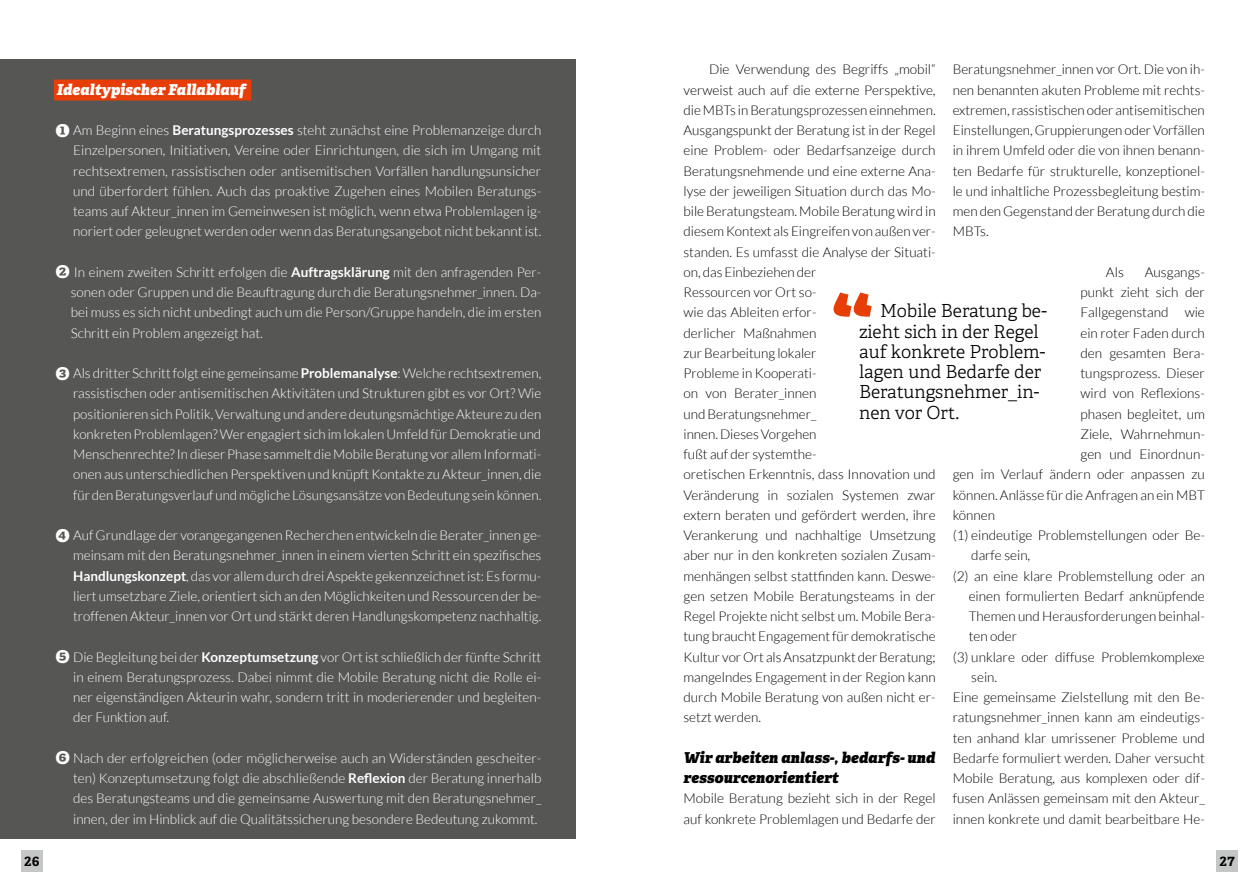
<style>
.page{position:relative;width:1259px;height:893px;background:#fff}
.page>*{position:absolute;margin:0;border:0;box-sizing:border-box;transform-origin:0 0}
.t1{font:300 18px/20.2px "Adelle";color:#000}
.t2{font:italic 800 15px/20.2px "Adelle";color:#000}
.t3{font:italic 800 15px "Adelle";color:#fff}
.t4{font:300 13.5px/20.2px "Lato";color:#000}
.t5{font:300 13.5px/20.2px "Lato";color:#fff;text-align:justify}
.t6{font:700 13.5px "Adelle";color:#000}
.s1{font-family:"Adelle";font-weight:700;font-size:21px}
.s2{font-weight:700}
</style>
<div class="page">
<div style="left:21px;top:850px;width:22px;height:22px;background:#c5c6c6"></div>
<div style="left:1216px;top:850px;width:21px;height:22px;background:#c5c6c6"></div>
<div style="left:0;top:60px;width:575px;height:779px;background:#565655"></div>
<div style="left:54px;top:80px;width:197px;height:21px;background:#e73e07"></div>
<svg style="left:833px;top:293px;width:38px;height:24px"></svg>
<p class="t3" style="left:57px;top:79px;width:191px">Idealtypischer Fallablauf</p>
<p class="t5" style="left:73px;top:120px;width:470px;text-indent:-19px"><span class="s1">1</span> Am Beginn eines <span class="s2">Beratungsprozesses</span> steht zunächst eine Problemanzeige durch Einzelpersonen, Initiativen, Vereine oder Einrichtungen, die sich im Umgang mit rechtsextremen, rassistischen oder antisemitischen Vorfällen handlungsunsicher und überfordert fühlen. Auch das proaktive Zugehen eines Mobilen Beratungs&shy;teams auf Akteur_innen im Gemeinwesen ist möglich, wenn etwa Problemlagen ig&shy;noriert oder geleugnet werden oder wenn das Beratungsangebot nicht bekannt ist.</p>
<p class="t5" style="left:71px;top:262px;width:472px;text-indent:-17px"><span class="s1">2</span> In einem zweiten Schritt erfolgen die <span class="s2">Auftragsklärung</span> mit den anfragenden Per&shy;sonen oder Gruppen und die Beauftragung durch die Beratungsnehmer_innen. Da&shy;bei muss es sich nicht unbedingt auch um die Person/Gruppe handeln, die im ersten Schritt ein Problem angezeigt hat.</p>
<p class="t5" style="left:73px;top:363px;width:470px;text-indent:-19px"><span class="s1">3</span> Als dritter Schritt folgt eine gemeinsame <span class="s2">Problemanalyse</span>: Welche rechtsextremen, rassistischen oder antisemitischen Aktivitäten und Strukturen gibt es vor Ort? Wie positionieren sich Politik, Verwaltung und andere deutungsmächtige Akteure zu den konkreten Problemlagen? Wer engagiert sich im lokalen Umfeld für Demokratie und Menschenrechte? In dieser Phase sammelt die Mobile Beratung vor allem Informati&shy;onen aus unterschiedlichen Perspektiven und knüpft Kontakte zu Akteur_innen, die für den Beratungsverlauf und mögliche Lösungsansätze von Bedeutung sein können.</p>
<p class="t5" style="left:73px;top:525px;width:470px;text-indent:-19px"><span class="s1">4</span> Auf Grundlage der vorangegangenen Recherchen entwickeln die Berater_innen ge&shy;meinsam mit den Beratungsnehmer_innen in einem vierten Schritt ein spezifisches <span class="s2">Handlungskonzept</span>, das vor allem durch drei Aspekte gekennzeichnet ist: Es formu&shy;liert umsetzbare Ziele, orientiert sich an den Möglichkeiten und Ressourcen der be&shy;troffenen Akteur_innen vor Ort und stärkt deren Handlungskompetenz nachhaltig.</p>
<p class="t5" style="left:73px;top:647px;width:470px;text-indent:-19px"><span class="s1">5</span> Die Begleitung bei der <span class="s2">Konzeptumsetzung</span> vor Ort ist schließlich der fünfte Schritt in einem Beratungsprozess. Dabei nimmt die Mobile Beratung nicht die Rolle ei&shy;ner eigenständigen Akteurin wahr, sondern tritt in moderierender und begleiten&shy;der Funktion auf.</p>
<p class="t5" style="left:73px;top:748px;width:470px;text-indent:-19px"><span class="s1">6</span> Nach der erfolgreichen (oder möglicherweise auch an Widerständen gescheiter&shy;ten) Konzeptumsetzung folgt die abschließende <span class="s2">Reflexion</span> der Beratung innerhalb des Beratungsteams und die gemeinsame Auswertung mit den Beratungsnehmer_ innen, der im Hinblick auf die Qualitätssicherung besondere Bedeutung zukommt.</p>
<p class="t4" style="left:683px;top:59px;width:254px;text-indent:26px">Die Verwendung des Begriffs „mobil“ verweist auch auf die externe Perspektive, die MBTs in Beratungsprozessen einnehmen.<br>Ausgangspunkt der Beratung ist in der Regel eine Problem- oder Bedarfsanzeige durch Beratungsnehmende und eine externe Ana&shy;lyse der jeweiligen Situation durch das Mo&shy;bile Beratungsteam. Mobile Beratung wird in diesem Kontext als Eingreifen von außen ver&shy;standen. Es umfasst die Analyse der Situati&shy;on, das Einbeziehen der<br>Ressourcen vor Ort so-<br>wie das Ableiten erfor-<br>derlicher Maßnahmen<br>zur Bearbeitung lokaler<br>Probleme in Kooperati-<br>on von Berater_innen<br>und Beratungsnehmer_<br>innen. Dieses Vorgehen<br>fußt auf der systemthe-<br>oretischen Erkenntnis, dass Innovation und Veränderung in sozialen Systemen zwar extern beraten und gefördert werden, ihre Verankerung und nachhaltige Umsetzung aber nur in den konkreten sozialen Zusam&shy;menhängen selbst stattfinden kann. Deswe&shy;gen setzen Mobile Beratungsteams in der Regel Projekte nicht selbst um. Mobile Bera&shy;tung braucht Engagement für demokratische Kultur vor Ort als Ansatzpunkt der Beratung; mangelndes Engagement in der Region kann durch Mobile Beratung von außen nicht er&shy;setzt werden.</p>
<p class="t2" style="left:683px;top:747px;width:253px">Wir arbeiten anlass-, bedarfs- und ressourcenorientiert</p>
<p class="t4" style="left:683px;top:788px;width:254px">Mobile Beratung bezieht sich in der Regel auf konkrete Problemlagen und Bedarfe der</p>
<p class="t4" style="left:952px;top:59px;width:254px;text-align:justify">Beratungsnehmer_innen vor Ort. Die von ih&shy;nen benannten akuten Probleme mit rechts&shy;extremen, rassistischen oder antisemitischen Einstellungen, Gruppierungen oder Vorfällen in ihrem Umfeld oder die von ihnen benann&shy;ten Bedarfe für strukturelle, konzeptionel&shy;le und inhaltliche Prozessbegleitung bestim&shy;men den Gegenstand der Beratung durch die MBTs.</p>
<p class="t4" style="left:1106px;top:262px;width:19px">Als</p>
<p class="t4" style="left:1144px;top:262px;width:62px">Ausgangs-</p>
<p class="t4" style="left:1080px;top:282px;width:126px">punkt zieht sich der</p>
<p class="t4" style="left:1080px;top:302px;width:126px">Fallgegenstand wie</p>
<p class="t4" style="left:1080px;top:323px;width:126px">ein roter Faden durch</p>
<p class="t4" style="left:1080px;top:343px;width:126px">den gesamten Bera-</p>
<p class="t4" style="left:1080px;top:363px;width:126px">tungsprozess. Dieser</p>
<p class="t4" style="left:1080px;top:383px;width:126px">wird von Reflexions-</p>
<p class="t4" style="left:1080px;top:404px;width:126px">phasen begleitet, um</p>
<p class="t4" style="left:1080px;top:424px;width:126px">Ziele, Wahrnehmun-</p>
<p class="t4" style="left:1080px;top:444px;width:126px">gen und Einordnun-</p>
<p class="t4" style="left:952px;top:464px;width:254px">gen im Verlauf ändern oder anpassen zu</p>
<p class="t4" style="left:952px;top:485px;width:254px">können. Anlässe für die Anfragen an ein MBT</p>
<p class="t4" style="left:952px;top:505px;width:44px">können</p>
<p class="t4" style="left:952px;top:525px;width:254px">(1) eindeutige Problemstellungen oder Be-</p>
<p class="t4" style="left:971px;top:545px;width:61px">darfe sein,</p>
<p class="t4" style="left:952px;top:566px;width:254px">(2) an eine klare Problemstellung oder an</p>
<p class="t4" style="left:968px;top:586px;width:238px">einen formulierten Bedarf anknüpfende</p>
<p class="t4" style="left:968px;top:606px;width:238px">Themen und Herausforderungen beinhal-</p>
<p class="t4" style="left:968px;top:626px;width:50px">ten oder</p>
<p class="t4" style="left:952px;top:647px;width:254px">(3) unklare oder diffuse Problemkomplexe</p>
<p class="t4" style="left:971px;top:667px;width:27px">sein.</p>
<p class="t4" style="left:952px;top:687px;width:254px">Eine gemeinsame Zielstellung mit den Be-</p>
<p class="t4" style="left:952px;top:707px;width:254px">ratungsnehmer_innen kann am eindeutigs-</p>
<p class="t4" style="left:952px;top:728px;width:254px">ten anhand klar umrissener Probleme und</p>
<p class="t4" style="left:952px;top:748px;width:254px">Bedarfe formuliert werden. Daher versucht</p>
<p class="t4" style="left:952px;top:768px;width:254px">Mobile Beratung, aus komplexen oder dif-</p>
<p class="t4" style="left:952px;top:788px;width:254px">fusen Anlässen gemeinsam mit den Akteur_</p>
<p class="t4" style="left:952px;top:809px;width:254px">innen konkrete und damit bearbeitbare He-</p>
<h1 class="t1" style="left:859px;top:301px;width:189px;text-indent:21px">Mobile Beratung be&shy;zieht sich in der Regel auf konkrete Problem&shy;lagen und Bedarfe der<br>Beratungsnehmer_in&shy;nen vor Ort.</h1>
<p class="t6" style="left:24px;top:853px;width:17px">26</p>
<p class="t6" style="left:1219px;top:853px;width:17px">27</p>
</div>
